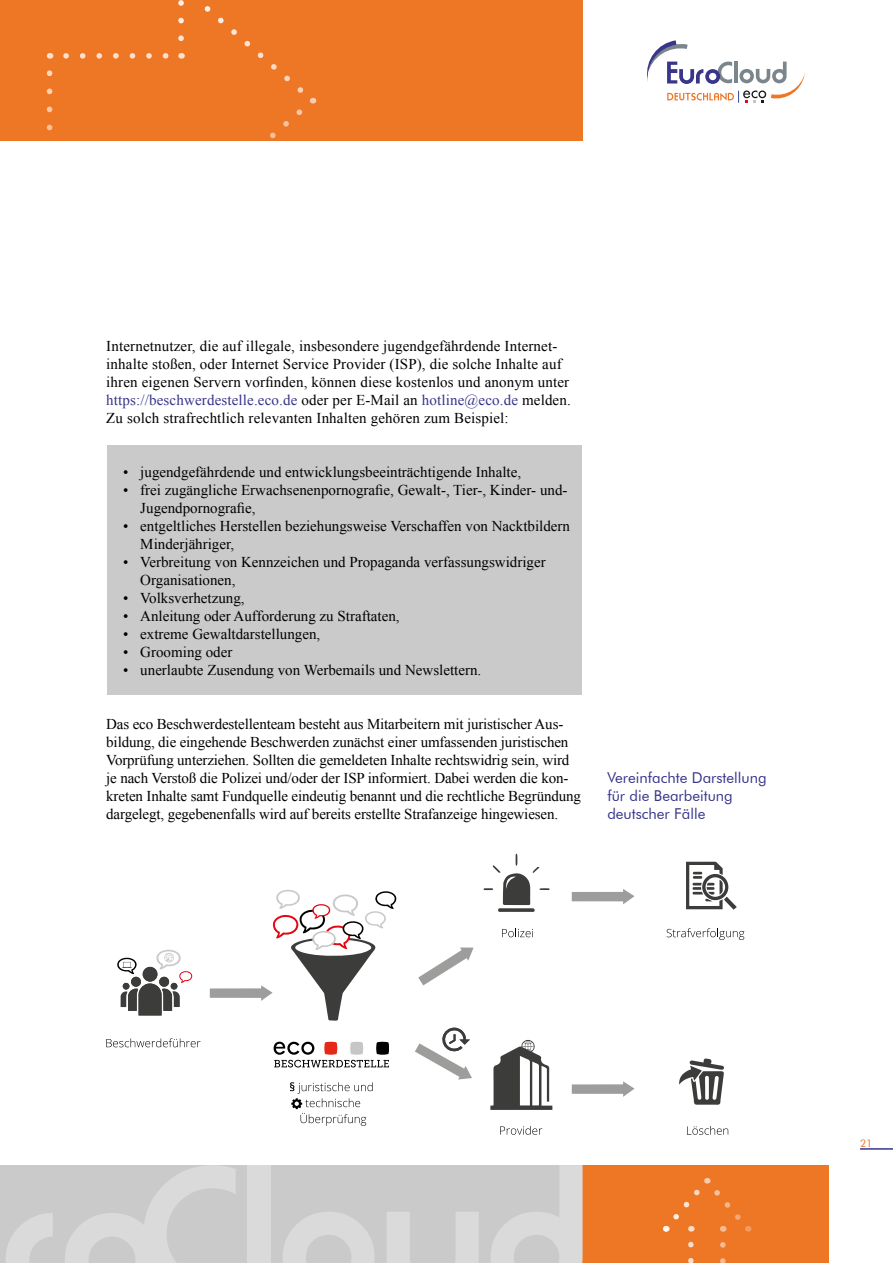
<style>
.page{position:relative;width:893px;height:1263px;background:#fff}
.page>*{position:absolute;margin:0;border:0;box-sizing:border-box;transform-origin:0 0}
.t1{font:15px/18px "Times New Roman";color:#000}
.t2{font:15px/18px "Futura BT";color:#37348b}
.t3{font:10.5px "Futura BT";color:#ee7726}
.s1{color:#37348b}
</style>
<div class="page">
<div style="left:0;top:0;width:583px;height:140px;background:#ee7726"></div>
<div style="left:0;top:1165px;width:583px;height:98px;background:#cacaca"></div>
<svg style="left:647px;top:40px;width:158px;height:63px"></svg>
<hr style="left:860px;top:1148px;width:33px;height:2px;background:#37348b">
<div style="left:583px;top:1165px;width:246px;height:98px;background:#ee7726"></div>
<svg style="left:688px;top:1241px;width:6px;height:22px"></svg>
<svg style="left:666px;top:1178px;width:85px;height:53px"></svg>
<svg style="left:720px;top:1245px;width:6px;height:18px"></svg>
<svg style="left:47px;top:70px;width:5px;height:58px"></svg>
<svg style="left:58px;top:0;width:256px;height:141px"></svg>
<div style="left:248px;top:1165px;width:23px;height:98px;background:#dadada"></div>
<svg style="left:283px;top:1212px;width:91px;height:51px"></svg>
<svg style="left:387px;top:1212px;width:92px;height:51px"></svg>
<svg style="left:491px;top:1165px;width:92px;height:98px"></svg>
<svg style="left:6px;top:1213px;width:47px;height:50px"></svg>
<svg style="left:65px;top:1165px;width:171px;height:98px"></svg>
<div style="left:107px;top:445px;width:474px;height:250px;background:#cacaca"></div>
<svg style="left:502px;top:928px;width:31px;height:9px"></svg>
<svg style="left:500px;top:1126px;width:42px;height:9px"></svg>
<svg style="left:572px;top:889px;width:63px;height:15px"></svg>
<svg style="left:572px;top:1081px;width:63px;height:16px"></svg>
<svg style="left:490px;top:1040px;width:62px;height:70px"></svg>
<svg style="left:666px;top:861px;width:79px;height:79px"></svg>
<svg style="left:679px;top:1058px;width:50px;height:77px"></svg>
<svg style="left:483px;top:854px;width:67px;height:58px"></svg>
<svg style="left:106px;top:1038px;width:95px;height:9px"></svg>
<svg style="left:274px;top:1042px;width:115px;height:25px"></svg>
<svg style="left:418px;top:947px;width:56px;height:38px"></svg>
<svg style="left:415px;top:1027px;width:57px;height:52px"></svg>
<svg style="left:117px;top:949px;width:75px;height:66px"></svg>
<svg style="left:210px;top:889px;width:186px;height:132px"></svg>
<svg style="left:290px;top:1082px;width:83px;height:44px"></svg>
<p class="t1" style="left:106px;top:336px;width:466px">Internetnutzer, die auf illegale, insbesondere jugendgefährdende Internet&shy;inhalte stoßen, oder Internet Service Provider (ISP), die solche Inhalte auf ihren eigenen Servern vorfinden, können diese kostenlos und anonym unter <span class="s1">https://beschwerdestelle.eco.de</span> oder per E-Mail an <span class="s1">hotline@eco.de</span> melden.<br>Zu solch strafrechtlich relevanten Inhalten gehören zum Beispiel:</p>
<p class="t1" style="left:123px;top:462px;width:399px">• jugendgefährdende und entwicklungsbeeinträchtigende Inhalte,</p>
<p class="t1" style="left:140px;top:480px;width:429px;text-indent:-17px">• frei zugängliche Erwachsenenpornografie, Gewalt-, Tier-, Kinder- und-<br>Jugendpornografie,</p>
<p class="t1" style="left:140px;top:516px;width:431px;text-indent:-17px">• entgeltliches Herstellen beziehungsweise Verschaffen von Nacktbildern<br>Minderjähriger,</p>
<p class="t1" style="left:140px;top:552px;width:407px;text-indent:-17px">• Verbreitung von Kennzeichen und Propaganda verfassungswidriger<br>Organisationen,</p>
<p class="t1" style="left:123px;top:588px;width:123px">• Volksverhetzung,</p>
<p class="t1" style="left:123px;top:606px;width:278px">• Anleitung oder Aufforderung zu Straftaten,</p>
<p class="t1" style="left:123px;top:624px;width:198px">• extreme Gewaltdarstellungen,</p>
<p class="t1" style="left:123px;top:642px;width:111px">• Grooming oder</p>
<p class="t1" style="left:123px;top:660px;width:359px">• unerlaubte Zusendung von Werbemails und Newslettern.</p>
<p class="t1" style="left:106px;top:714px;width:476px">Das eco Beschwerdestellenteam besteht aus Mitarbeitern mit juristischer Aus&shy;bildung, die eingehende Beschwerden zunächst einer umfassenden juristischen Vorprüfung unterziehen. Sollten die gemeldeten Inhalte rechtswidrig sein, wird je nach Verstoß die Polizei und/oder der ISP informiert. Dabei werden die kon&shy;kreten Inhalte samt Fundquelle eindeutig benannt und die rechtliche Begründung dargelegt, gegebenenfalls wird auf bereits erstellte Strafanzeige hingewiesen.</p>
<p class="t2" style="left:607px;top:769px;width:161px">Vereinfachte Darstellung für die Bearbeitung deutscher Fälle</p>
<p class="t3" style="left:860px;top:1136px;width:14px">21</p>
</div>
